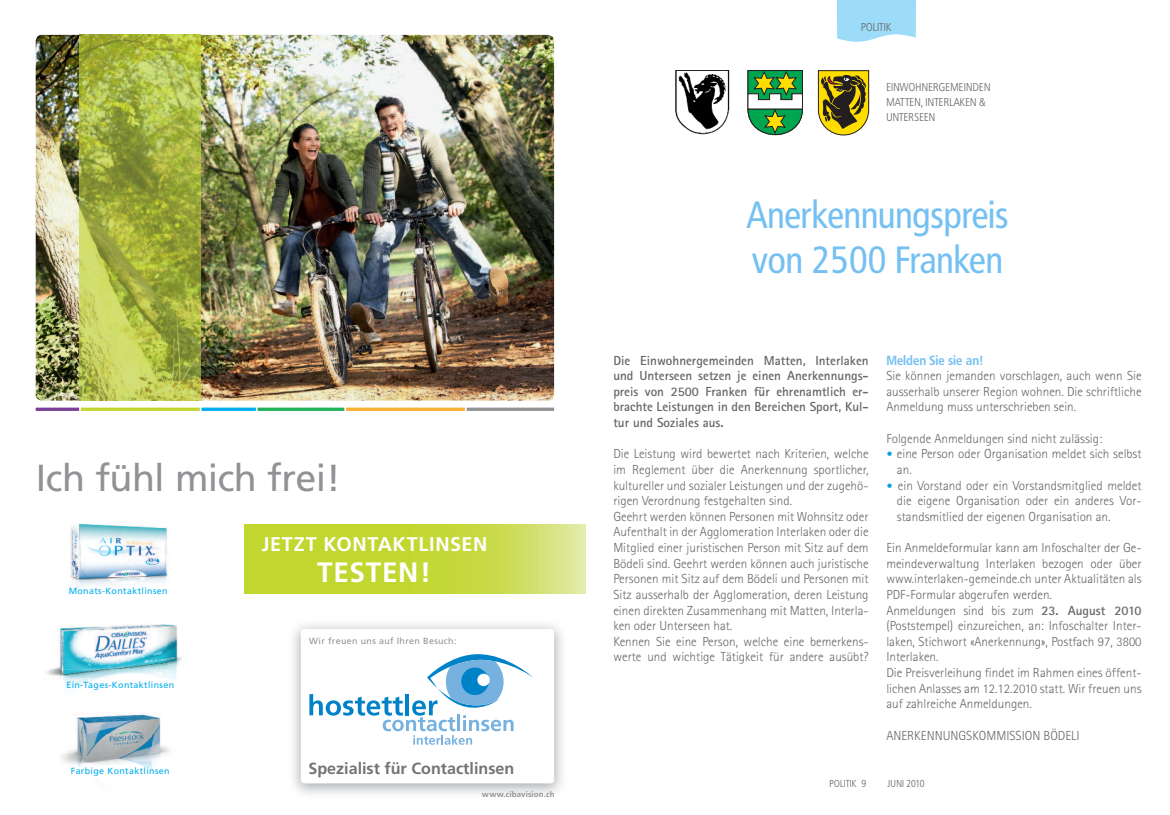
<style>
.page{position:relative;width:1170px;height:815px;background:#fff}
.page>*{position:absolute;margin:0;border:0;box-sizing:border-box;transform-origin:0 0}
.t1{font:37.62px "Frutiger";letter-spacing:-.015em;color:#919295}
.t2{font:37.5px/45px "Frutiger Condensed BQ";color:#75c0f2}
.t3{font:700 28px "Frutiger";letter-spacing:.025em;color:#fff}
.t4{font:700 19.75px "Frutiger";letter-spacing:.03em;color:#fff}
.t5{font:700 16.12px "Frutiger";color:#737373}
.t6{font:300 13.12px/15.6px "Rotis Sans Serif";color:#646565}
.t7{font:700 13.12px/15.6px "Rotis Sans Serif";color:#646565;text-align:justify}
.t8{font:700 13.12px "Frutiger Condensed BQ";color:#75c0f2}
.t9{font:300 11.25px/15px "Frutiger Condensed BQ";letter-spacing:.03em;color:#646565}
.t10{font:300 10px "Frutiger Condensed BQ";letter-spacing:.015em;color:#646565}
.t11{font:8.88px "Frutiger";letter-spacing:.04em;color:#00aeef}
.t12{font:8.88px "Frutiger";letter-spacing:.04em;color:#919295}
.t13{font:700 7.88px "Frutiger";letter-spacing:.015em;color:#919295}
.s1{font-weight:700;font-size:11.88px;color:#109dd9}
.s2{font-weight:700}
</style>
<div class="page">
<img style="left:54px;top:626px;width:47px;height:43px">
<img style="left:101px;top:623px;width:66px;height:46px">
<img style="left:167px;top:624px;width:15px;height:56px">
<img style="left:47px;top:669px;width:120px;height:20px">
<img style="left:70px;top:523px;width:99px;height:66px">
<img style="left:61px;top:714px;width:109px;height:59px">
<img style="left:36px;top:35px;width:518px;height:366px">
<img style="left:80px;top:35px;width:120px;height:366px">
<div style="left:465px;top:407px;width:90px;height:5px;background:#919295"></div>
<div style="left:465px;top:406px;width:90px;height:6px;border:1px solid #fff"></div>
<div style="left:345px;top:407px;width:120px;height:5px;background:#fbb033"></div>
<div style="left:344px;top:406px;width:122px;height:6px;border:1px solid #fff"></div>
<div style="left:256px;top:407px;width:89px;height:5px;background:#21b259"></div>
<div style="left:256px;top:406px;width:90px;height:6px;border:1px solid #fff"></div>
<div style="left:200px;top:407px;width:56px;height:5px;background:#00aeef"></div>
<div style="left:200px;top:406px;width:57px;height:6px;border:1px solid #fff"></div>
<div style="left:80px;top:407px;width:120px;height:5px;background:#c1d72f"></div>
<div style="left:79px;top:406px;width:122px;height:6px;border:1px solid #fff"></div>
<div style="left:35px;top:407px;width:45px;height:5px;background:#7c4099"></div>
<div style="left:34px;top:406px;width:47px;height:6px;border:1px solid #fff"></div>
<img style="left:245px;top:524px;width:340px;height:70px">
<svg style="left:309px;top:654px;width:223px;height:91px"></svg>
<svg style="left:837px;top:0;width:78px;height:42px;background:#a5dff8"></svg>
<img style="left:675px;top:70px;width:55px;height:65px">
<svg style="left:747px;top:70px;width:56px;height:65px"></svg>
<svg style="left:817px;top:70px;width:52px;height:65px;background:#988728"></svg>
<h1 class="t1" style="left:36px;top:463px;width:306px">Ich fühl mich frei!</h1>
<p class="t11" style="left:69px;top:587px;width:100px">Monats-Kontaktlinsen</p>
<p class="t11" style="left:66px;top:682px;width:109px">Ein-Tages-Kontaktlinsen</p>
<p class="t11" style="left:71px;top:767px;width:100px">Farbige Kontaktlinsen</p>
<h3 class="t4" style="left:262px;top:536px;width:227px">JETZT KONTAKTLINSEN</h3>
<h3 class="t3" style="left:317px;top:561px;width:115px">TESTEN!</h3>
<p class="t12" style="left:309px;top:637px;width:149px">Wir freuen uns auf Ihren Besuch:</p>
<p class="t5" style="left:308px;top:762px;width:207px">Spezialist für Contactlinsen</p>
<p class="t13" style="left:482px;top:791px;width:74px">www.cibavision.ch</p>
<p class="t9" style="left:861px;top:20px;width:32px">POLITIK</p>
<p class="t9" style="left:886px;top:79px;width:105px">EINWOHNERGEMEINDEN<br>MATTEN, INTERLAKEN &amp;<br>UNTERSEEN</p>
<h2 class="t2" style="left:746px;top:192px;width:263px">Anerkennungspreis von 2500 Franken</h2>
<p class="t7" style="left:613px;top:354px;width:257px">Die Einwohnergemeinden Matten, Interlaken und Unterseen setzen je einen Anerkennungs&shy;preis von 2500 Franken für ehrenamtlich er&shy;brachte Leistungen in den Bereichen Sport, Kul&shy;tur und Soziales aus.</p>
<p class="t6" style="left:613px;top:447px;width:257px">Die Leistung wird bewertet nach Kriterien, welche im Reglement über die Anerkennung sportlicher, kultureller und sozialer Leistungen und der zugehö&shy;rigen Verordnung festgehalten sind.<br>Geehrt werden können Personen mit Wohnsitz oder Aufenthalt in der Agglomeration Interlaken oder die Mitglied einer juristischen Person mit Sitz auf dem Bödeli sind. Geehrt werden können auch juristische Personen mit Sitz auf dem Bödeli und Personen mit Sitz ausserhalb der Agglomeration, deren Leistung einen direkten Zusammenhang mit Matten, Interla&shy;ken oder Unterseen hat.<br>Kennen Sie eine Person, welche eine bemerkens&shy;werte und wichtige Tätigkeit für andere ausübt?</p>
<p class="t8" style="left:886px;top:352px;width:98px">Melden Sie sie an!</p>
<p class="t6" style="left:886px;top:369px;width:257px;text-align:justify">Sie können jemanden vorschlagen, auch wenn Sie ausserhalb unserer Region wohnen. Die schriftliche Anmeldung muss unterschrieben sein.</p>
<p class="t6" style="left:886px;top:432px;width:217px">Folgende Anmeldungen sind nicht zulässig:</p>
<p class="t6" style="left:896px;top:447px;width:246px;text-indent:-11px"><span class="s1">•</span> eine Person oder Organisation meldet sich selbst an.</p>
<p class="t6" style="left:896px;top:479px;width:246px;text-align:justify;text-indent:-11px"><span class="s1">•</span> ein Vorstand oder ein Vorstandsmitglied meldet die eigene Organisation oder ein anderes Vor&shy;standsmitlied der eigenen Organisation an.</p>
<p class="t6" style="left:886px;top:541px;width:257px">Ein Anmeldeformular kann am Infoschalter der Ge&shy;meindeverwaltung Interlaken bezogen oder über www.interlaken-gemeinde.ch unter Aktualitäten als PDF-Formular abgerufen werden.<br>Anmeldungen sind bis zum <span class="s2">23. August 2010 </span>(Poststempel) einzureichen, an: Infoschalter Inter&shy;laken, Stichwort «Anerkennung», Postfach 97, 3800<br>Interlaken.<br>Die Preisverleihung findet im Rahmen eines öffent&shy;lichen Anlasses am 12.12.2010 statt. Wir freuen uns auf zahlreiche Anmeldungen.</p>
<p class="t6" style="left:886px;top:729px;width:195px">ANERKENNUNGSKOMMISSION BÖDELI</p>
<p class="t10" style="left:829px;top:778px;width:38px">POLITIK 9</p>
<p class="t10" style="left:887px;top:778px;width:38px">JUNI 2010</p>
</div>
